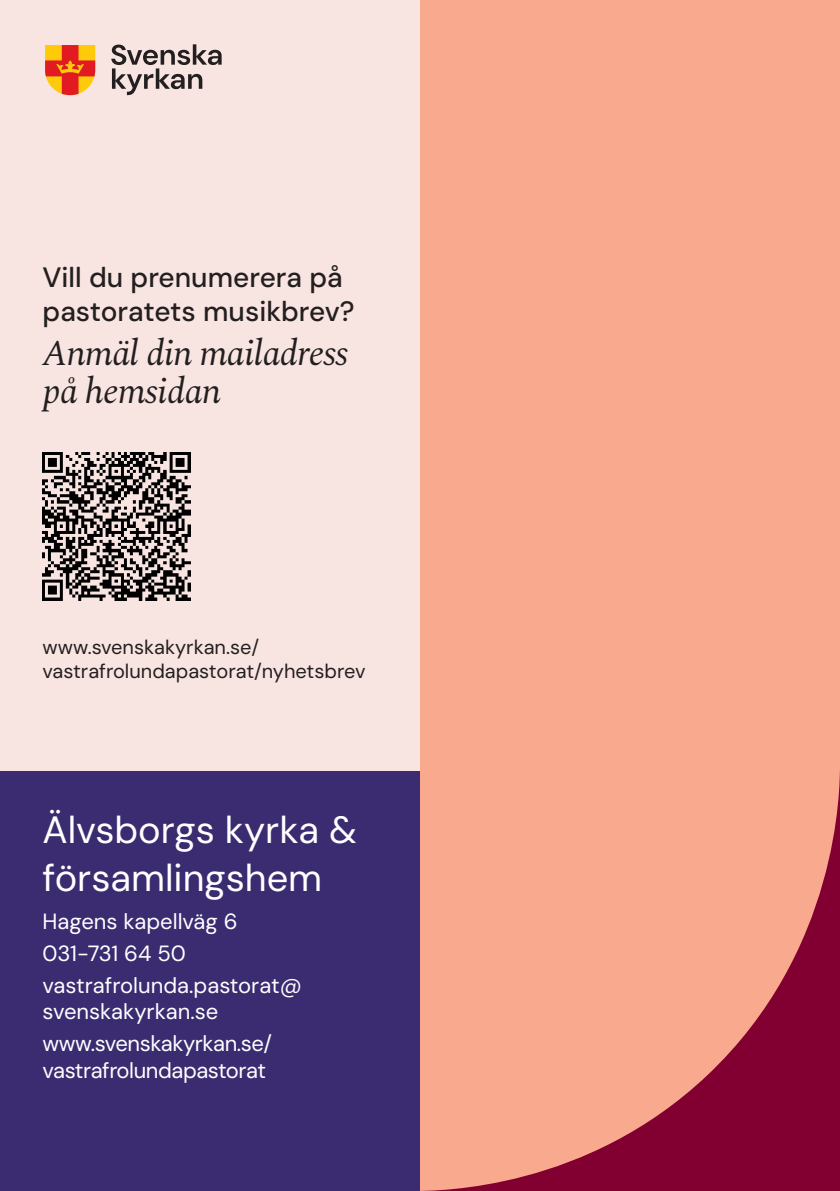
<style>
.page{position:relative;width:840px;height:1191px;background:#fff}
.page>*{position:absolute;margin:0;border:0;box-sizing:border-box;transform-origin:0 0}
.t1{font:38px/48px "DM Sans";color:#fff}
.t2{font:italic 36px/38px "Spectral";letter-spacing:-.02em;color:#231f20}
.t3{font:500 28px "DM Sans";color:#231f20}
.t4{font:22px/26.4px "DM Sans";color:#fff}
.t5{font:22px/26.4px "DM Sans";letter-spacing:-.02em;color:#fff}
.t6{font:20px "DM Sans";color:#231f20}
</style>
<div class="page">
<div style="left:0;top:0;width:839px;height:1191px;background:#f8e5e1"></div>
<div style="left:0;top:771px;width:442px;height:420px;background:#3b2c71"></div>
<svg style="left:45px;top:45px;width:50px;height:50px;background:#ef772b"></svg>
<svg style="left:111px;top:44px;width:110px;height:51px"></svg>
<div style="left:420px;top:0;width:419px;height:1191px;background:#f8a98e"></div>
<img style="left:43px;top:452px;width:148px;height:148px">
<svg style="left:421px;top:792px;width:418px;height:399px"></svg>
<p class="t3" style="left:43px;top:260px;width:301px">Vill du prenumerera på</p>
<p class="t3" style="left:43px;top:294px;width:313px">pastoratets musikbrev?</p>
<p class="t2" style="left:43px;top:331px;width:307px">Anmäl din mailadress på hemsidan</p>
<p class="t6" style="left:43px;top:634px;width:218px">www.svenskakyrkan.se/</p>
<p class="t6" style="left:43px;top:658px;width:324px">vastrafrolundapastorat/nyhetsbrev</p>
<p class="t1" style="left:43px;top:805px;width:316px">Älvsborgs kyrka &amp; församlingshem</p>
<p class="t4" style="left:43px;top:907px;width:196px">Hagens kapellväg 6</p>
<p class="t5" style="left:43px;top:940px;width:145px">031-731 64 50</p>
<p class="t4" style="left:43px;top:972px;width:261px">vastrafrolunda.pastorat@ svenskakyrkan.se</p>
<p class="t5" style="left:43px;top:1030px;width:231px">www.svenskakyrkan.se/ vastrafrolundapastorat</p>
</div>
